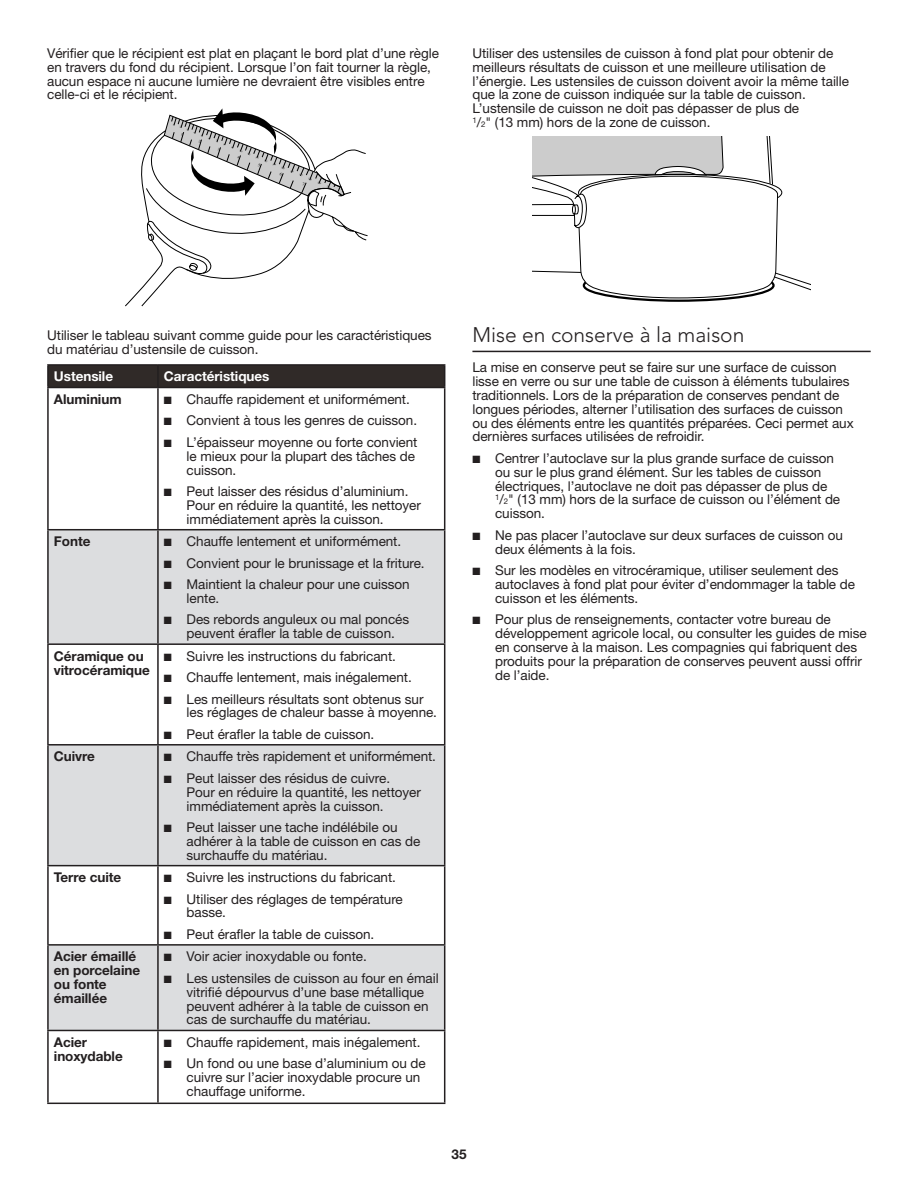
<style>
.page{position:relative;width:918px;height:1188px;background:#fff}
.page>*{position:absolute;margin:0;border:0;box-sizing:border-box;transform-origin:0 0}
.Heading_2_Cook{font:300 21px "Avenir LT Std";color:#231f20}
.Body{font:13.5px/13.8px "Helvetica Neue";letter-spacing:-.005em;color:#231f20}
.Body_Bold{font:700 13.5px/13.8px "Helvetica Neue";letter-spacing:-.005em;color:#231f20}
.Body_Bold-2{font:700 13.5px "Helvetica Neue";letter-spacing:-.005em;color:#fff}
.s1{font-size:7.8px}
</style>
<div class="page">
<svg style="left:49px;top:388px;width:395px;height:715px"></svg>
<svg style="left:49px;top:530px;width:395px;height:500px;fill:#dcdddf"></svg>
<hr style="left:47px;top:364px;width:111px;height:2px;background:#231f20">
<hr style="left:47px;top:366px;width:2px;height:21px;background:#231f20">
<hr style="left:158px;top:364px;width:287px;height:2px;background:#231f20">
<div style="left:49px;top:365px;width:396px;height:22px;background:#302a28"></div>
<hr style="left:47px;top:387px;width:111px;height:1px;background:#231f20">
<hr style="left:47px;top:388px;width:2px;height:141px;background:#231f20">
<hr style="left:158px;top:387px;width:287px;height:1px;background:#231f20">
<hr style="left:157px;top:388px;width:2px;height:141px;background:#231f20">
<hr style="left:444px;top:388px;width:1px;height:141px;background:#231f20">
<hr style="left:47px;top:529px;width:111px;height:1px;background:#231f20">
<hr style="left:47px;top:530px;width:2px;height:113px;background:#231f20">
<hr style="left:158px;top:529px;width:287px;height:1px;background:#231f20">
<hr style="left:157px;top:530px;width:2px;height:113px;background:#231f20">
<hr style="left:444px;top:530px;width:1px;height:113px;background:#231f20">
<hr style="left:47px;top:643px;width:111px;height:2px;background:#231f20">
<hr style="left:47px;top:645px;width:2px;height:99px;background:#231f20">
<hr style="left:158px;top:643px;width:287px;height:2px;background:#231f20">
<hr style="left:157px;top:645px;width:2px;height:99px;background:#231f20">
<hr style="left:444px;top:645px;width:1px;height:99px;background:#231f20">
<hr style="left:47px;top:744px;width:111px;height:2px;background:#231f20">
<hr style="left:47px;top:746px;width:2px;height:119px;background:#231f20">
<hr style="left:158px;top:744px;width:287px;height:2px;background:#231f20">
<hr style="left:157px;top:746px;width:2px;height:119px;background:#231f20">
<hr style="left:444px;top:746px;width:1px;height:119px;background:#231f20">
<hr style="left:47px;top:865px;width:111px;height:1px;background:#231f20">
<hr style="left:47px;top:866px;width:2px;height:78px;background:#231f20">
<hr style="left:158px;top:865px;width:287px;height:1px;background:#231f20">
<hr style="left:157px;top:866px;width:2px;height:78px;background:#231f20">
<hr style="left:444px;top:866px;width:1px;height:78px;background:#231f20">
<hr style="left:47px;top:944px;width:111px;height:2px;background:#231f20">
<hr style="left:47px;top:946px;width:2px;height:84px;background:#231f20">
<hr style="left:158px;top:944px;width:287px;height:2px;background:#231f20">
<hr style="left:157px;top:946px;width:2px;height:84px;background:#231f20">
<hr style="left:444px;top:946px;width:1px;height:84px;background:#231f20">
<hr style="left:47px;top:1030px;width:111px;height:1px;background:#231f20">
<hr style="left:47px;top:1031px;width:2px;height:72px;background:#231f20">
<hr style="left:158px;top:1030px;width:287px;height:1px;background:#231f20">
<hr style="left:157px;top:1031px;width:2px;height:72px;background:#231f20">
<hr style="left:444px;top:1031px;width:1px;height:72px;background:#231f20">
<hr style="left:47px;top:1103px;width:111px;height:1px;background:#231f20">
<hr style="left:158px;top:1103px;width:287px;height:1px;background:#231f20">
<hr style="left:472px;top:351px;width:399px;height:1px;background:#231f20">
<div style="left:583px;top:269px;width:192px;height:33px;border:2px solid #000;border-radius:50%"></div>
<svg style="left:533px;top:136px;width:277px;height:163px"></svg>
<svg style="left:125px;top:108px;width:243px;height:198px"></svg>
<p class="Body" style="left:47px;top:46px;width:393px">Vérifier que le récipient est plat en plaçant le bord plat d’une règle en travers du fond du récipient. Lorsque l’on fait tourner la règle, aucun espace ni aucune lumière ne devraient être visibles entre celle-ci et le récipient.</p>
<p class="Body" style="left:472px;top:46px;width:378px">Utiliser des ustensiles de cuisson à fond plat pour obtenir de meilleurs résultats de cuisson et une meilleure utilisation de l’énergie. Les ustensiles de cuisson doivent avoir la même taille que la zone de cuisson indiquée sur la table de cuisson.<br>L’ustensile de cuisson ne doit pas dépasser de plus de<br><sup>1</sup>/<span class="s1">2</span>" (13 mm) hors de la zone de cuisson.</p>
<p class="Body" style="left:47px;top:328px;width:386px">Utiliser le tableau suivant comme guide pour les caractéristiques du matériau d’ustensile de cuisson.</p>
<p class="Body_Bold-2" style="left:54px;top:368px;width:61px">Ustensile</p>
<p class="Body_Bold-2" style="left:164px;top:368px;width:107px">Caractéristiques</p>
<p class="Body_Bold" style="left:54px;top:392px;width:69px">Aluminium</p>
<p class="Body" style="left:164px;top:392px;width:247px">■ Chauffe rapidement et uniformément.</p>
<p class="Body" style="left:164px;top:414px;width:255px">■ Convient à tous les genres de cuisson.</p>
<p class="Body" style="left:187px;top:435px;width:232px;text-indent:-23px">■ L’épaisseur moyenne ou forte convient le mieux pour la plupart des tâches de cuisson.</p>
<p class="Body" style="left:187px;top:484px;width:236px;text-indent:-23px">■ Peut laisser des résidus d’aluminium.<br>Pour en réduire la quantité, les nettoyer immédiatement après la cuisson.</p>
<p class="Body_Bold" style="left:54px;top:534px;width:38px">Fonte</p>
<p class="Body" style="left:164px;top:534px;width:239px">■ Chauffe lentement et uniformément.</p>
<p class="Body" style="left:164px;top:556px;width:262px">■ Convient pour le brunissage et la friture.</p>
<p class="Body" style="left:187px;top:577px;width:225px;text-indent:-23px">■ Maintient la chaleur pour une cuisson lente.</p>
<p class="Body" style="left:187px;top:612px;width:224px;text-indent:-23px">■ Des rebords anguleux ou mal poncés peuvent érafler la table de cuisson.</p>
<p class="Body_Bold" style="left:54px;top:649px;width:97px">Céramique ou vitrocéramique</p>
<p class="Body" style="left:164px;top:649px;width:234px">■ Suivre les instructions du fabricant.</p>
<p class="Body" style="left:164px;top:670px;width:249px">■ Chauffe lentement, mais inégalement.</p>
<p class="Body" style="left:187px;top:692px;width:252px;text-indent:-23px">■ Les meilleurs résultats sont obtenus sur les réglages de chaleur basse à moyenne.</p>
<p class="Body" style="left:164px;top:727px;width:212px">■ Peut érafler la table de cuisson.</p>
<p class="Body_Bold" style="left:54px;top:749px;width:42px">Cuivre</p>
<p class="Body" style="left:164px;top:750px;width:274px">■ Chauffe très rapidement et uniformément.</p>
<p class="Body" style="left:187px;top:771px;width:236px;text-indent:-23px">■ Peut laisser des résidus de cuivre.<br>Pour en réduire la quantité, les nettoyer immédiatement après la cuisson.</p>
<p class="Body" style="left:187px;top:820px;width:235px;text-indent:-23px">■ Peut laisser une tache indélébile ou adhérer à la table de cuisson en cas de surchauffe du matériau.</p>
<p class="Body_Bold" style="left:54px;top:870px;width:69px">Terre cuite</p>
<p class="Body" style="left:164px;top:870px;width:234px">■ Suivre les instructions du fabricant.</p>
<p class="Body" style="left:187px;top:892px;width:218px;text-indent:-23px">■ Utiliser des réglages de température basse.</p>
<p class="Body" style="left:164px;top:927px;width:212px">■ Peut érafler la table de cuisson.</p>
<p class="Body_Bold" style="left:54px;top:949px;width:88px">Acier émaillé en porcelaine ou fonte émaillée</p>
<p class="Body" style="left:164px;top:950px;width:204px">■ Voir acier inoxydable ou fonte.</p>
<p class="Body" style="left:187px;top:971px;width:254px;text-indent:-23px">■ Les ustensiles de cuisson au four en émail vitrifié dépourvus d’une base métallique peuvent adhérer à la table de cuisson en cas de surchauffe du matériau.</p>
<p class="Body_Bold" style="left:54px;top:1035px;width:70px">Acier inoxydable</p>
<p class="Body" style="left:164px;top:1035px;width:258px">■ Chauffe rapidement, mais inégalement.</p>
<p class="Body" style="left:187px;top:1057px;width:241px;text-indent:-23px">■ Un fond ou une base d’aluminium ou de cuivre sur l’acier inoxydable procure un chauffage uniforme.</p>
<h2 class="Heading_2_Cook" style="left:472px;top:322px;width:274px">Mise en conserve à la maison</h2>
<p class="Body" style="left:472px;top:360px;width:383px">La mise en conserve peut se faire sur une surface de cuisson lisse en verre ou sur une table de cuisson à éléments tubulaires traditionnels. Lors de la préparation de conserves pendant de longues périodes, alterner l’utilisation des surfaces de cuisson ou des éléments entre les quantités préparées. Ceci permet aux dernières surfaces utilisées de refroidir.</p>
<p class="Body" style="left:495px;top:451px;width:347px;text-indent:-23px">■ Centrer l’autoclave sur la plus grande surface de cuisson ou sur le plus grand élément. Sur les tables de cuisson électriques, l’autoclave ne doit pas dépasser de plus de <sup>1</sup>/<span class="s1">2</span>" (13 mm) hors de la surface de cuisson ou l’élément de cuisson.</p>
<p class="Body" style="left:495px;top:528px;width:350px;text-indent:-23px">■ Ne pas placer l’autoclave sur deux surfaces de cuisson ou deux éléments à la fois.</p>
<p class="Body" style="left:495px;top:563px;width:361px;text-indent:-23px">■ Sur les modèles en vitrocéramique, utiliser seulement des autoclaves à fond plat pour éviter d’endommager la table de cuisson et les éléments.</p>
<p class="Body" style="left:495px;top:612px;width:373px;text-indent:-23px">■ Pour plus de renseignements, contacter votre bureau de développement agricole local, ou consulter les guides de mise en conserve à la maison. Les compagnies qui fabriquent des produits pour la préparation de conserves peuvent aussi offrir de l’aide.</p>
<p class="Body_Bold" style="left:451px;top:1147px;width:17px">35</p>
</div>
